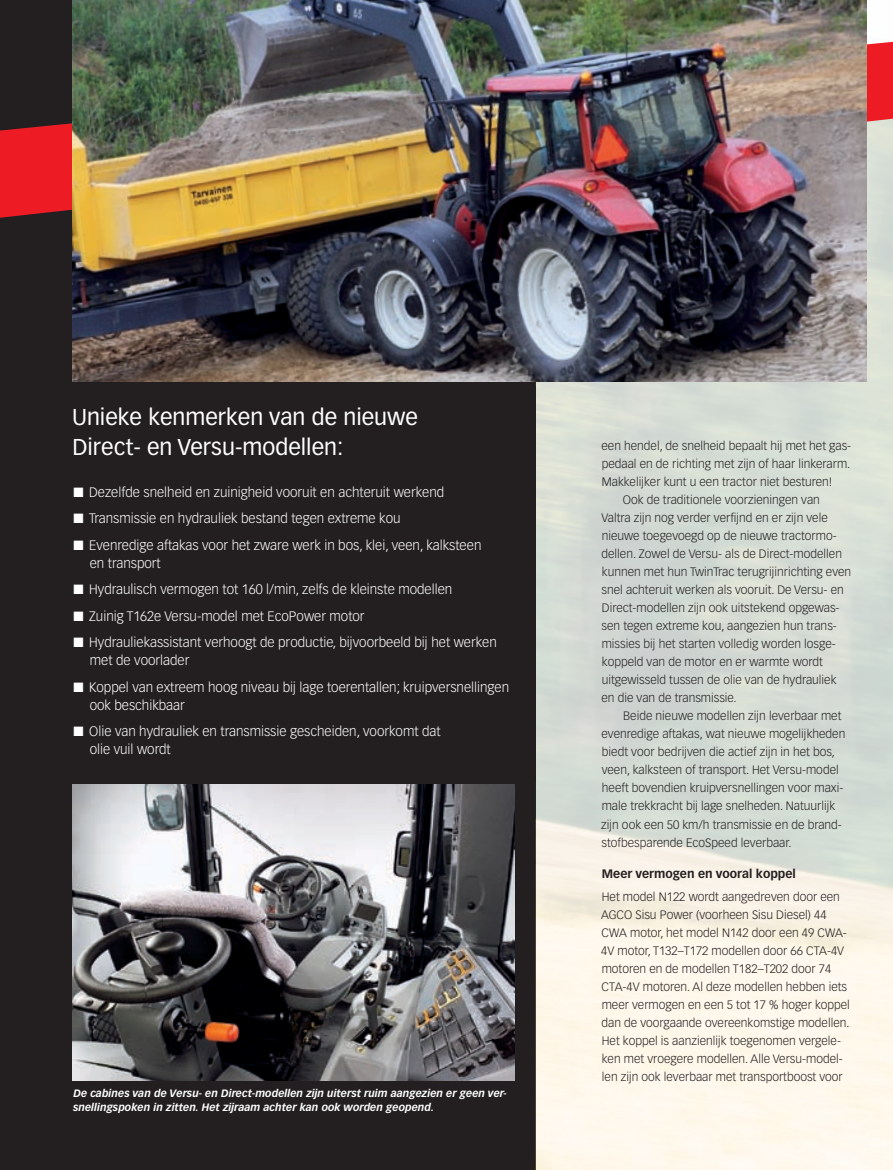
<style>
.page{position:relative;width:893px;height:1170px;background:#fff}
.page>*{position:absolute;margin:0;border:0;box-sizing:border-box;transform-origin:0 0}
.t1{font:22.5px/30px "Vectora LT Pro";color:#fff}
.t2{font:300 13.5px/18px "Vectora LT Pro";color:#fff}
.t3{font:300 12px/18px "Vectora LT Pro";color:#231f20}
.t4{font:700 12px "Vectora LT Pro";color:#231f20}
.t5{font:italic 700 10.5px/13.5px "Vectora LT Pro";color:#fff}
</style>
<div class="page">
<div style="left:0;top:780px;width:536px;height:389px;background:#231f20"></div>
<div style="left:0;top:0;width:536px;height:388px;background:#231f20"></div>
<img style="left:536px;top:0;width:357px;height:1169px">
<svg style="left:0;top:42px;width:893px;height:176px"></svg>
<img style="left:72px;top:784px;width:442px;height:296px">
<img style="left:72px;top:0;width:794px;height:381px">
<div style="left:0;top:386px;width:536px;height:395px;background:#231f20"></div>
<h1 class="t1" style="left:72px;top:402px;width:348px">Unieke kenmerken van de nieuwe<br>Direct- en Versu-modellen:</h1>
<p class="t2" style="left:73px;top:483px;width:372px">■ Dezelfde snelheid en zuinigheid vooruit en achteruit werkend</p>
<p class="t2" style="left:73px;top:509px;width:329px">■ Transmissie en hydrauliek bestand tegen extreme kou</p>
<p class="t2" style="left:90px;top:536px;width:393px;text-indent:-16px">■ Evenredige aftakas voor het zware werk in bos, klei, veen, kalksteen en transport</p>
<p class="t2" style="left:73px;top:580px;width:380px">■ Hydraulisch vermogen tot 160 l/min, zelfs de kleinste modellen</p>
<p class="t2" style="left:73px;top:607px;width:293px">■ Zuinig T162e Versu-model met EcoPower motor</p>
<p class="t2" style="left:90px;top:633px;width:408px;text-indent:-17px">■ Hydrauliekassistant verhoogt de productie, bijvoorbeeld bij het werken met de voorlader</p>
<p class="t2" style="left:90px;top:678px;width:421px;text-indent:-16px">■ Koppel van extreem hoog niveau bij lage toerentallen; kruipversnellingen ook beschikbaar</p>
<p class="t2" style="left:90px;top:722px;width:352px;text-indent:-16px">■ Olie van hydrauliek en transmissie gescheiden, voorkomt dat olie vuil wordt</p>
<p class="t5" style="left:73px;top:1086px;width:435px">De cabines van de Versu- en Direct-modellen zijn uiterst ruim aangezien er geen ver&shy;snellingspoken in zitten. Het zijraam achter kan ook worden geopend.</p>
<p class="t3" style="left:601px;top:437px;width:251px">een hendel, de snelheid bepaalt hij met het gas-</p>
<p class="t3" style="left:602px;top:455px;width:250px">pedaal en de richting met zijn of haar linkerarm.</p>
<p class="t3" style="left:602px;top:473px;width:232px">Makkelijker kunt u een tractor niet besturen!</p>
<p class="t3" style="left:623px;top:491px;width:198px">Ook de traditionele voorzieningen van</p>
<p class="t3" style="left:601px;top:509px;width:228px">Valtra zijn nog verder verfijnd en er zijn vele</p>
<p class="t3" style="left:602px;top:527px;width:237px">nieuwe toegevoegd op de nieuwe tractormo-</p>
<p class="t3" style="left:601px;top:545px;width:242px">dellen. Zowel de Versu- als de Direct-modellen</p>
<p class="t3" style="left:602px;top:563px;width:251px">kunnen met hun TwinTrac terugrijinrichting even</p>
<p class="t3" style="left:602px;top:581px;width:244px">snel achteruit werken als vooruit. De Versu- en</p>
<p class="t3" style="left:602px;top:599px;width:239px">Direct-modellen zijn ook uitstekend opgewas-</p>
<p class="t3" style="left:602px;top:617px;width:237px">sen tegen extreme kou, aangezien hun trans-</p>
<p class="t3" style="left:602px;top:635px;width:236px">missies bij het starten volledig worden losge-</p>
<p class="t3" style="left:602px;top:653px;width:223px">koppeld van de motor en er warmte wordt</p>
<p class="t3" style="left:602px;top:671px;width:236px">uitgewisseld tussen de olie van de hydrauliek</p>
<p class="t3" style="left:601px;top:689px;width:136px">en die van de transmissie.</p>
<p class="t3" style="left:623px;top:707px;width:220px">Beide nieuwe modellen zijn leverbaar met</p>
<p class="t3" style="left:601px;top:725px;width:245px">evenredige aftakas, wat nieuwe mogelijkheden</p>
<p class="t3" style="left:602px;top:743px;width:235px">biedt voor bedrijven die actief zijn in het bos,</p>
<p class="t3" style="left:602px;top:761px;width:238px">veen, kalksteen of transport. Het Versu-model</p>
<p class="t3" style="left:602px;top:779px;width:243px">heeft bovendien kruipversnellingen voor maxi-</p>
<p class="t3" style="left:602px;top:797px;width:235px">male trekkracht bij lage snelheden. Natuurlijk</p>
<p class="t3" style="left:601px;top:815px;width:242px">zijn ook een 50 km/h transmissie en de brand-</p>
<p class="t3" style="left:602px;top:833px;width:191px">stofbesparende EcoSpeed leverbaar.</p>
<p class="t4" style="left:602px;top:866px;width:196px">Meer vermogen en vooral koppel</p>
<p class="t3" style="left:601px;top:887px;width:250px">Het model N122 wordt aangedreven door een AGCO Sisu Power (voorheen Sisu Diesel) 44<br>CWA motor, het model N142 door een 49 CWA-4V motor, T132–T172 modellen door 66 CTA-4V motoren en de modellen T182–T202 door 74<br>CTA-4V motoren. Al deze modellen hebben iets meer vermogen en een 5 tot 17 % hoger koppel dan de voorgaande overeenkomstige modellen.<br>Het koppel is aanzienlijk toegenomen vergele&shy;ken met vroegere modellen. Alle Versu-model&shy;len zijn ook leverbaar met transportboost voor</p>
</div>
